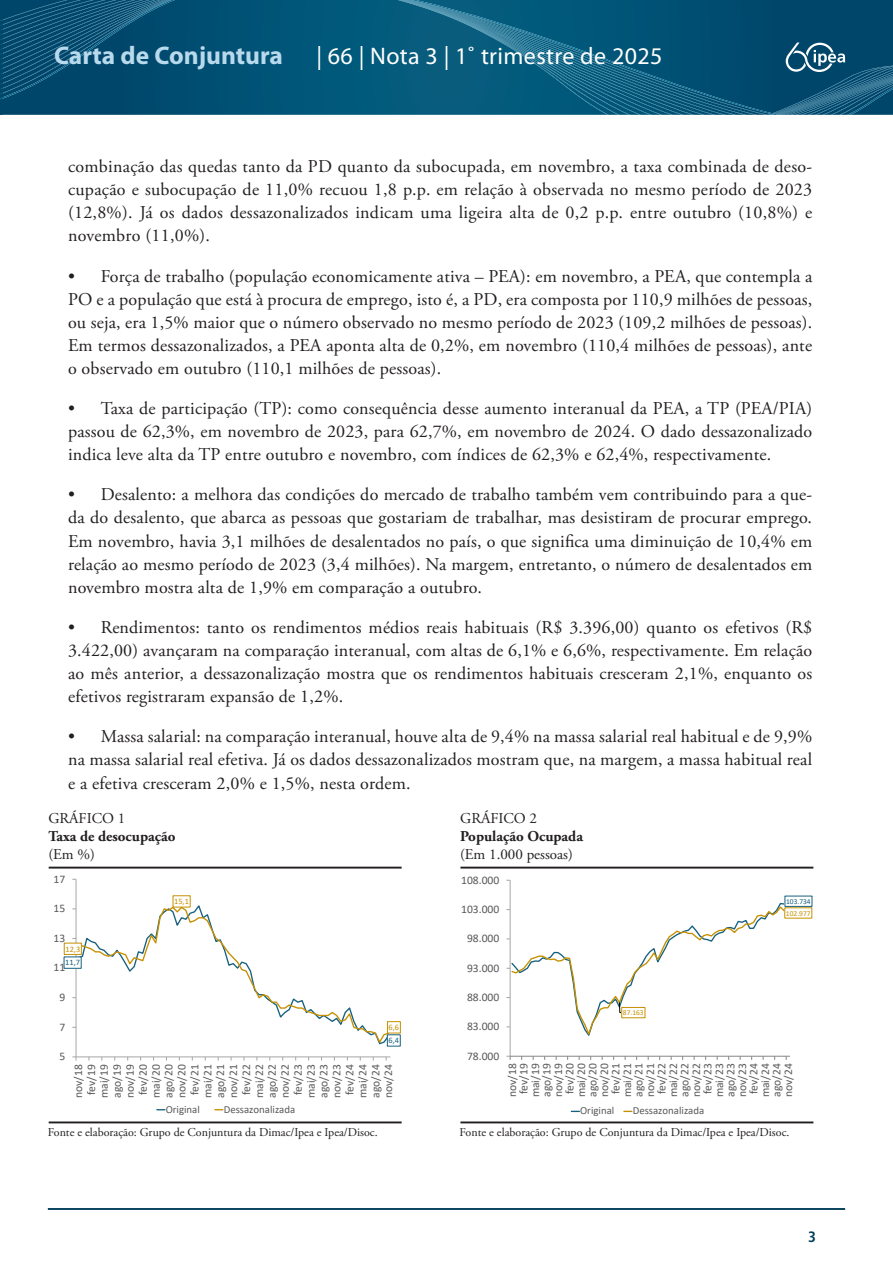
<style>
.page{position:relative;width:893px;height:1263px;background:#fff}
.page>*{position:absolute;margin:0;border:0;box-sizing:border-box;transform-origin:0 0}
.t1{font:700 25.5px "Myriad Pro";color:#b9d9ed}
.t2{font:24px "Myriad Pro";letter-spacing:.015em;color:#fff}
.t3{font:18px/23.1px "Adobe Garamond Pro";letter-spacing:.01em;color:#231f20;text-align:justify}
.t4{font:15px "Adobe Garamond Pro";color:#231f20}
.t5{font:700 15px "Adobe Garamond Pro";color:#231f20}
.t6{font:700 condensed 15px "Frutiger LT Pro";color:#013d59}
.t7{font:12px "Adobe Garamond Pro";color:#231f20}
.t8{font:11.55px/12.9px "Calibri";color:#595959;text-align:justify}
.t9{font:10.8px "Calibri";color:#595959}
.t10{font:8.25px "Calibri";color:#c59000}
.t11{font:8.25px "Calibri";color:#176180}
.t12{font:7.5px "Calibri";color:#c59000}
.t13{font:7.5px "Calibri";color:#176180}
</style>
<div class="page">
<hr style="left:48px;top:1208px;width:797px;height:2px;background:#013d59">
<div style="left:175px;top:0;width:223px;height:115px;background:#005578"></div>
<svg style="left:0;top:0;width:175px;height:115px"></svg>
<svg style="left:398px;top:0;width:495px;height:115px"></svg>
<hr style="left:49px;top:1121px;width:353px;height:2px;background:#231f20">
<hr style="left:49px;top:867px;width:353px;height:1px;background:#231f20">
<hr style="left:76px;top:879px;width:1px;height:178px;background:#a6a6a6">
<hr style="left:76px;top:1057px;width:314px;height:1px;background:#a6a6a6">
<svg style="left:72px;top:903px;width:318px;height:142px"></svg>
<div style="left:64px;top:957px;width:17px;height:11px;background:#fff"></div>
<div style="left:387px;top:1035px;width:13px;height:11px;background:#fff"></div>
<div style="left:64px;top:943px;width:17px;height:11px;background:#fff"></div>
<div style="left:173px;top:896px;width:17px;height:11px;background:#fff"></div>
<div style="left:387px;top:1022px;width:13px;height:11px;background:#fff"></div>
<div style="left:387px;top:1021px;width:13px;height:12px;border:1px solid #c59000"></div>
<hr style="left:460px;top:1121px;width:353px;height:2px;background:#231f20">
<hr style="left:460px;top:867px;width:353px;height:1px;background:#231f20">
<hr style="left:510px;top:880px;width:1px;height:176px;background:#a6a6a6">
<hr style="left:510px;top:1056px;width:280px;height:1px;background:#868686">
<svg style="left:506px;top:902px;width:284px;height:136px"></svg>
<div style="left:622px;top:1007px;width:23px;height:11px;background:#fff"></div>
<div style="left:622px;top:1007px;width:23px;height:11px;border:1px solid #c59000"></div>
<div style="left:785px;top:908px;width:27px;height:10px;background:#fff"></div>
<h1 class="t1" style="left:54px;top:39px;width:230px">Carta de Conjuntura</h1>
<h2 class="t2" style="left:316px;top:41px;width:347px">| 66 | Nota 3 | 1˚ trimestre de 2025</h2>
<p class="t3" style="left:68px;top:155px;width:746px">combinação das quedas tanto da PD quanto da subocupada, em novembro, a taxa combinada de deso&shy;cupação e subocupação de 11,0% recuou 1,8 p.p. em relação à observada no mesmo período de 2023 (12,8%). Já os dados dessazonalizados indicam uma ligeira alta de 0,2 p.p. entre outubro (10,8%) e novembro (11,0%).</p>
<p class="t3" style="left:68px;top:265px;width:746px">• Força de trabalho (população economicamente ativa – PEA): em novembro, a PEA, que contempla a PO e a população que está à procura de emprego, isto é, a PD, era composta por 110,9 milhões de pessoas, ou seja, era 1,5% maior que o número observado no mesmo período de 2023 (109,2 milhões de pessoas).<br>Em termos dessazonalizados, a PEA aponta alta de 0,2%, em novembro (110,4 milhões de pessoas), ante o observado em outubro (110,1 milhões de pessoas).</p>
<p class="t3" style="left:68px;top:397px;width:746px">• Taxa de participação (TP): como consequência desse aumento interanual da PEA, a TP (PEA/PIA) passou de 62,3%, em novembro de 2023, para 62,7%, em novembro de 2024. O dado dessazonalizado indica leve alta da TP entre outubro e novembro, com índices de 62,3% e 62,4%, respectivamente.</p>
<p class="t3" style="left:68px;top:484px;width:746px">• Desalento: a melhora das condições do mercado de trabalho também vem contribuindo para a que&shy;da do desalento, que abarca as pessoas que gostariam de trabalhar, mas desistiram de procurar emprego.<br>Em novembro, havia 3,1 milhões de desalentados no país, o que significa uma diminuição de 10,4% em relação ao mesmo período de 2023 (3,4 milhões). Na margem, entretanto, o número de desalentados em novembro mostra alta de 1,9% em comparação a outubro.</p>
<p class="t3" style="left:68px;top:616px;width:746px">• Rendimentos: tanto os rendimentos médios reais habituais (R$ 3.396,00) quanto os efetivos (R$ 3.422,00) avançaram na comparação interanual, com altas de 6,1% e 6,6%, respectivamente. Em relação ao mês anterior, a dessazonalização mostra que os rendimentos habituais cresceram 2,1%, enquanto os efetivos registraram expansão de 1,2%.</p>
<p class="t3" style="left:68px;top:726px;width:746px">• Massa salarial: na comparação interanual, houve alta de 9,4% na massa salarial real habitual e de 9,9% na massa salarial real efetiva. Já os dados dessazonalizados mostram que, na margem, a massa habitual real e a efetiva cresceram 2,0% e 1,5%, nesta ordem.</p>
<p class="t4" style="left:48px;top:809px;width:78px">GRÁFICO 1</p>
<p class="t5" style="left:48px;top:827px;width:129px">Taxa de desocupação</p>
<p class="t4" style="left:48px;top:845px;width:48px">(Em %)</p>
<p class="t4" style="left:460px;top:809px;width:78px">GRÁFICO 2</p>
<p class="t5" style="left:460px;top:827px;width:124px">População Ocupada</p>
<p class="t4" style="left:460px;top:845px;width:114px">(Em 1.000 pessoas)</p>
<p class="t8" style="left:53px;top:872px;width:13px">17</p>
<p class="t8" style="left:461px;top:873px;width:40px">108.000</p>
<p class="t8" style="left:53px;top:902px;width:13px">15</p>
<p class="t10" style="left:174px;top:896px;width:16px">15,1</p>
<p class="t8" style="left:461px;top:902px;width:40px">103.000</p>
<p class="t13" style="left:786px;top:896px;width:26px">103.734</p>
<p class="t12" style="left:786px;top:908px;width:26px">102.977</p>
<p class="t8" style="left:53px;top:931px;width:13px">13</p>
<p class="t8" style="left:467px;top:932px;width:34px">98.000</p>
<p class="t10" style="left:65px;top:943px;width:16px">12,3</p>
<p class="t11" style="left:65px;top:957px;width:16px">11,7</p>
<p class="t8" style="left:53px;top:961px;width:13px">11</p>
<p class="t8" style="left:467px;top:961px;width:34px">93.000</p>
<p class="t8" style="left:59px;top:990px;width:7px">9</p>
<p class="t8" style="left:467px;top:990px;width:34px">88.000</p>
<p class="t12" style="left:623px;top:1007px;width:22px">87.163</p>
<p class="t8" style="left:59px;top:1020px;width:7px">7</p>
<p class="t10" style="left:389px;top:1022px;width:12px">6,6</p>
<p class="t8" style="left:467px;top:1020px;width:34px">83.000</p>
<p class="t11" style="left:388px;top:1035px;width:12px">6,4</p>
<p class="t8" style="left:59px;top:1050px;width:7px">5</p>
<p class="t8" style="left:467px;top:1049px;width:34px">78.000</p>
<p class="t8" style="left:72px;top:1098px;width:35px;rotate:-90deg">nov/18 fev/19 mai/19 ago/19 nov/19 fev/20 mai/20 ago/20 nov/20 fev/21 mai/21 ago/21 nov/21 fev/22 mai/22 ago/22 nov/22 fev/23 mai/23 ago/23 nov/23 fev/24 mai/24 ago/24 nov/24</p>
<p class="t9" style="left:166px;top:1102px;width:36px">Original</p>
<p class="t9" style="left:224px;top:1102px;width:73px">Dessazonalizada</p>
<p class="t8" style="left:506px;top:1097px;width:35px;line-height:11.6px;rotate:-90deg">nov/18 fev/19 mai/19 ago/19 nov/19 fev/20 mai/20 ago/20 nov/20 fev/21 mai/21 ago/21 nov/21 fev/22 mai/22 ago/22 nov/22 fev/23 mai/23 ago/23 nov/23 fev/24 mai/24 ago/24 nov/24</p>
<p class="t9" style="left:580px;top:1103px;width:36px">Original</p>
<p class="t9" style="left:633px;top:1103px;width:73px">Dessazonalizada</p>
<p class="t7" style="left:48px;top:1124px;width:331px">Fonte e elaboração: Grupo de Conjuntura da Dimac/Ipea e Ipea/Disoc.</p>
<p class="t7" style="left:460px;top:1124px;width:331px">Fonte e elaboração: Grupo de Conjuntura da Dimac/Ipea e Ipea/Disoc.</p>
<p class="t6" style="left:808px;top:1228px;width:9px">3</p>
</div>
